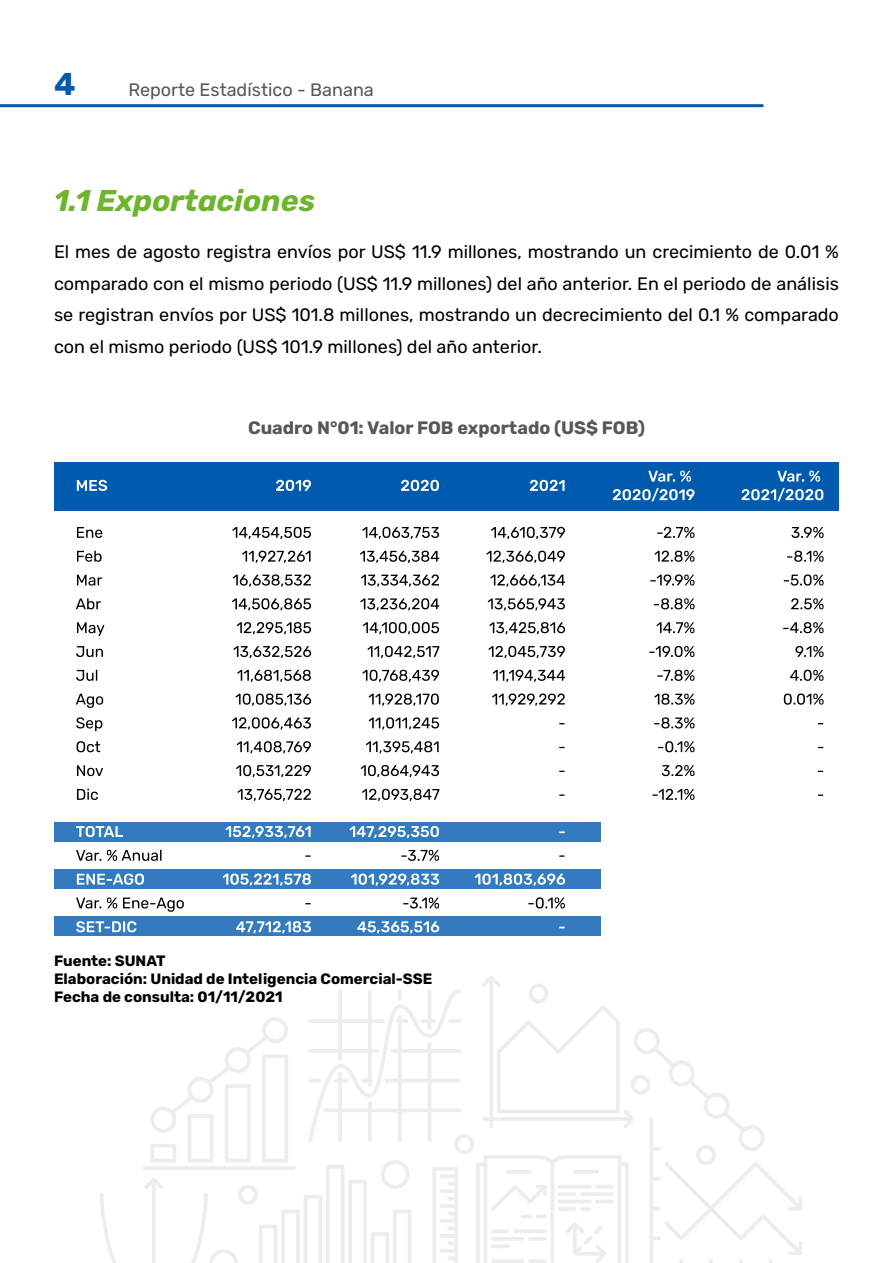
<style>
.page{position:relative;width:893px;height:1263px;background:#fff}
.page>*{position:absolute;margin:0;border:0;box-sizing:border-box;transform-origin:0 0}
.t1{font:700 31.5px "Rubik";color:#0059ad}
.t2{font:italic 700 30px "Rubik";color:#6db52c}
.t3{font:18px/31.5px "Rubik";color:#000;text-align:justify}
.t4{font:700 18px "Rubik";color:#575756}
.t5{font:18px "Rubik";color:#575756}
.t6{font:700 15px/18px "Rubik";color:#000}
</style>
<div class="page">
<hr style="left:0;top:104px;width:762px;height:3px;background:#0059ad">
<svg style="left:100px;top:976px;width:702px;height:287px"></svg>
<div style="left:54px;top:462px;width:785px;height:49px;background:#005aae"></div>
<div style="left:54px;top:822px;width:547px;height:19px;background:#337bbe"></div>
<div style="left:54px;top:869px;width:547px;height:19px;background:#337bbe"></div>
<div style="left:54px;top:916px;width:547px;height:20px;background:#337bbe"></div>
<svg style="left:77px;top:527px;width:25px;height:11px"></svg>
<svg style="left:77px;top:551px;width:25px;height:11px"></svg>
<svg style="left:77px;top:575px;width:25px;height:11px"></svg>
<svg style="left:76px;top:598px;width:25px;height:11px"></svg>
<svg style="left:77px;top:622px;width:27px;height:14px"></svg>
<svg style="left:76px;top:646px;width:27px;height:11px"></svg>
<svg style="left:76px;top:670px;width:21px;height:11px"></svg>
<svg style="left:76px;top:694px;width:27px;height:14px"></svg>
<svg style="left:76px;top:717px;width:26px;height:14px"></svg>
<svg style="left:77px;top:741px;width:23px;height:11px"></svg>
<svg style="left:77px;top:765px;width:26px;height:11px"></svg>
<svg style="left:77px;top:789px;width:21px;height:11px"></svg>
<svg style="left:76px;top:826px;width:47px;height:11px"></svg>
<svg style="left:76px;top:850px;width:25px;height:11px"></svg>
<svg style="left:107px;top:850px;width:54px;height:11px"></svg>
<svg style="left:77px;top:873px;width:67px;height:12px"></svg>
<svg style="left:76px;top:897px;width:25px;height:11px"></svg>
<svg style="left:107px;top:897px;width:10px;height:11px"></svg>
<svg style="left:123px;top:897px;width:61px;height:15px"></svg>
<svg style="left:76px;top:921px;width:60px;height:11px"></svg>
<svg style="left:232px;top:527px;width:79px;height:12px"></svg>
<svg style="left:242px;top:551px;width:69px;height:12px"></svg>
<svg style="left:233px;top:574px;width:78px;height:13px"></svg>
<svg style="left:232px;top:598px;width:79px;height:12px"></svg>
<svg style="left:237px;top:622px;width:74px;height:12px"></svg>
<svg style="left:233px;top:646px;width:78px;height:12px"></svg>
<svg style="left:237px;top:670px;width:74px;height:12px"></svg>
<svg style="left:236px;top:693px;width:75px;height:13px"></svg>
<svg style="left:232px;top:717px;width:79px;height:12px"></svg>
<svg style="left:237px;top:741px;width:74px;height:12px"></svg>
<svg style="left:236px;top:765px;width:75px;height:12px"></svg>
<svg style="left:237px;top:789px;width:74px;height:12px"></svg>
<svg style="left:225px;top:826px;width:86px;height:12px"></svg>
<svg style="left:305px;top:855px;width:6px;height:2px"></svg>
<svg style="left:223px;top:873px;width:88px;height:13px"></svg>
<svg style="left:236px;top:921px;width:75px;height:12px"></svg>
<svg style="left:362px;top:527px;width:77px;height:12px"></svg>
<svg style="left:360px;top:551px;width:79px;height:12px"></svg>
<svg style="left:361px;top:574px;width:78px;height:13px"></svg>
<svg style="left:360px;top:598px;width:79px;height:12px"></svg>
<svg style="left:363px;top:622px;width:76px;height:12px"></svg>
<svg style="left:367px;top:646px;width:72px;height:12px"></svg>
<svg style="left:362px;top:670px;width:77px;height:12px"></svg>
<svg style="left:369px;top:693px;width:70px;height:13px"></svg>
<svg style="left:369px;top:717px;width:70px;height:12px"></svg>
<svg style="left:366px;top:741px;width:73px;height:12px"></svg>
<svg style="left:361px;top:765px;width:78px;height:12px"></svg>
<svg style="left:362px;top:789px;width:77px;height:12px"></svg>
<svg style="left:349px;top:826px;width:90px;height:12px"></svg>
<svg style="left:401px;top:850px;width:38px;height:11px"></svg>
<svg style="left:351px;top:873px;width:88px;height:13px"></svg>
<svg style="left:403px;top:897px;width:36px;height:11px"></svg>
<svg style="left:357px;top:921px;width:82px;height:12px"></svg>
<svg style="left:491px;top:527px;width:74px;height:12px"></svg>
<svg style="left:486px;top:551px;width:79px;height:12px"></svg>
<svg style="left:490px;top:574px;width:75px;height:13px"></svg>
<svg style="left:488px;top:598px;width:77px;height:12px"></svg>
<svg style="left:489px;top:622px;width:76px;height:12px"></svg>
<svg style="left:488px;top:646px;width:77px;height:12px"></svg>
<svg style="left:493px;top:670px;width:72px;height:12px"></svg>
<svg style="left:492px;top:693px;width:73px;height:13px"></svg>
<svg style="left:559px;top:794px;width:6px;height:2px"></svg>
<svg style="left:559px;top:831px;width:6px;height:2px"></svg>
<svg style="left:559px;top:855px;width:6px;height:2px"></svg>
<svg style="left:475px;top:873px;width:90px;height:13px"></svg>
<svg style="left:528px;top:897px;width:37px;height:11px"></svg>
<svg style="left:657px;top:527px;width:37px;height:11px"></svg>
<svg style="left:655px;top:551px;width:39px;height:11px"></svg>
<svg style="left:650px;top:574px;width:44px;height:11px"></svg>
<svg style="left:654px;top:598px;width:40px;height:11px"></svg>
<svg style="left:656px;top:622px;width:38px;height:11px"></svg>
<svg style="left:649px;top:646px;width:45px;height:11px"></svg>
<svg style="left:657px;top:670px;width:37px;height:11px"></svg>
<svg style="left:654px;top:693px;width:40px;height:12px"></svg>
<svg style="left:654px;top:717px;width:40px;height:11px"></svg>
<svg style="left:658px;top:741px;width:36px;height:11px"></svg>
<svg style="left:662px;top:765px;width:32px;height:11px"></svg>
<svg style="left:652px;top:789px;width:42px;height:11px"></svg>
<svg style="left:791px;top:527px;width:33px;height:11px"></svg>
<svg style="left:787px;top:551px;width:37px;height:11px"></svg>
<svg style="left:784px;top:574px;width:40px;height:12px"></svg>
<svg style="left:791px;top:598px;width:33px;height:11px"></svg>
<svg style="left:783px;top:622px;width:41px;height:11px"></svg>
<svg style="left:795px;top:646px;width:29px;height:11px"></svg>
<svg style="left:790px;top:670px;width:34px;height:11px"></svg>
<svg style="left:784px;top:693px;width:40px;height:12px"></svg>
<svg style="left:77px;top:480px;width:30px;height:11px"></svg>
<svg style="left:276px;top:480px;width:35px;height:11px"></svg>
<svg style="left:401px;top:480px;width:38px;height:11px"></svg>
<svg style="left:530px;top:480px;width:35px;height:11px"></svg>
<svg style="left:648px;top:471px;width:43px;height:11px"></svg>
<svg style="left:613px;top:488px;width:82px;height:13px"></svg>
<svg style="left:777px;top:471px;width:43px;height:11px"></svg>
<svg style="left:741px;top:488px;width:82px;height:13px"></svg>
<h1 class="t1" style="left:54px;top:67px;width:23px">4</h1>
<p class="t5" style="left:128px;top:79px;width:247px">Reporte Estadístico - Banana</p>
<h2 class="t2" style="left:54px;top:184px;width:263px">1.1 Exportaciones</h2>
<p class="t3" style="left:54px;top:236px;width:786px">El mes de agosto registra envíos por US$ 11.9 millones, mostrando un crecimiento de 0.01 % comparado con el mismo periodo (US$ 11.9 millones) del año anterior. En el periodo de análisis se registran envíos por US$ 101.8 millones, mostrando un decrecimiento del 0.1 % comparado con el mismo periodo (US$ 101.9 millones) del año anterior.</p>
<p class="t4" style="left:248px;top:418px;width:398px">Cuadro N°01: Valor FOB exportado (US$ FOB)</p>
<p class="t6" style="left:54px;top:952px;width:380px">Fuente: SUNAT<br>Elaboración: Unidad de Inteligencia Comercial-SSE<br>Fecha de consulta: 01/11/2021</p>
</div>
